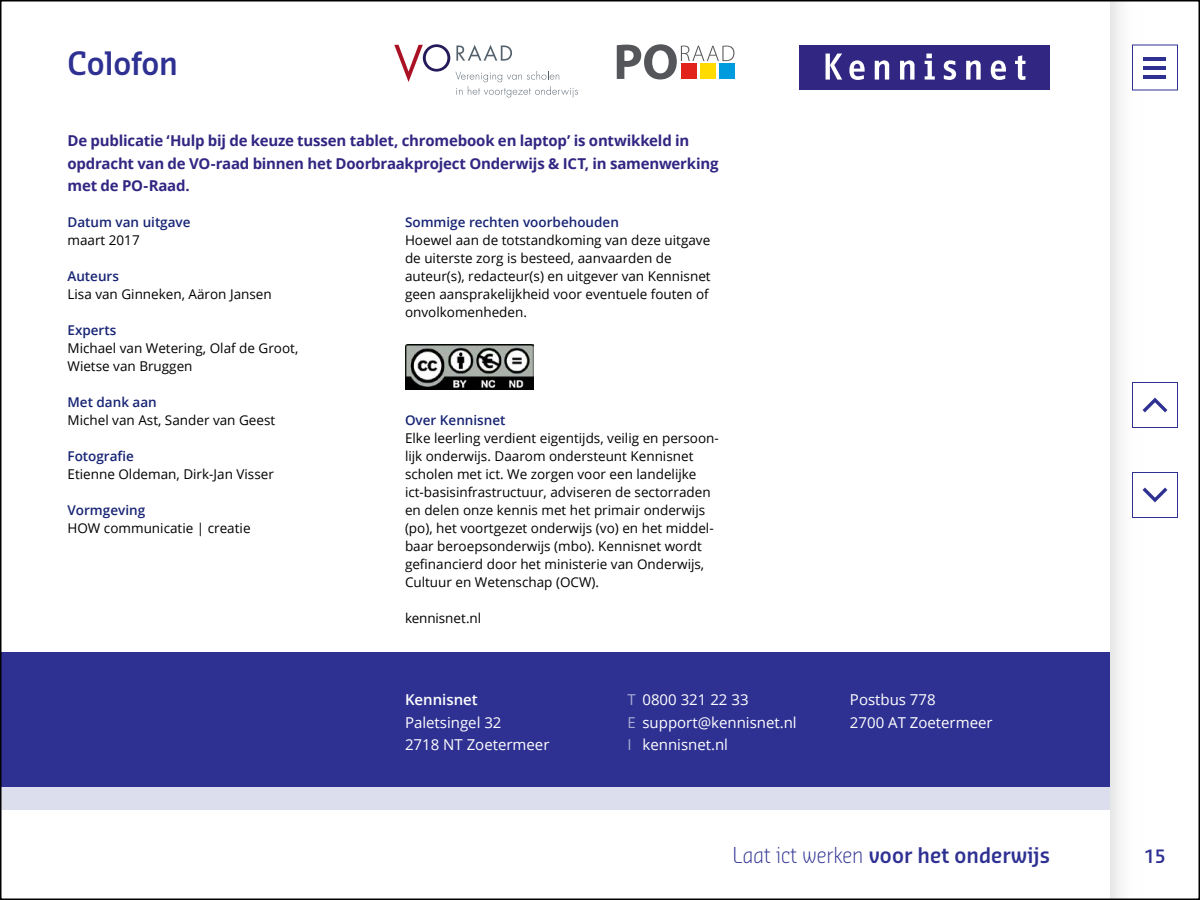
<style>
.page{position:relative;width:1200px;height:900px;background:#fff}
.page>*{position:absolute;margin:0;border:0;box-sizing:border-box;transform-origin:0 0}
.t1{font:600 31.5px "Sansa Sm Con Pro";color:#2e3192}
.t2{font:600 21px "Sansa Sm Con Pro";color:#2e3192}
.t3{font:600 18px "Sansa Sm Con Pro";color:#2e3192}
._01_Broodtekst{font:700 15px/22.5px "Open Sans";letter-spacing:-.015em;color:#312783}
._03_Colofon_-_Adresg{font:15px "Open Sans";color:#fff}
._03_Colofon_-_Adresg-2{font:600 15px "Open Sans";color:#fff}
._03_Colofon_-_Kopje{font:13.5px/18px "Open Sans";color:#000}
._03_Colofon_-_Broodt{font:13.5px "Open Sans";color:#000}
._03_Colofon_-_Kopje-2{font:600 13.5px "Open Sans";color:#172474}
.s1{color:#abadd3}
.s2{font-weight:300}
</style>
<div class="page">
<div style="left:800px;top:45px;width:250px;height:45px;background:#312783"></div>
<svg style="left:826px;top:54px;width:16px;height:26px"></svg>
<svg style="left:849px;top:60px;width:16px;height:20px"></svg>
<svg style="left:875px;top:60px;width:14px;height:20px"></svg>
<svg style="left:900px;top:60px;width:15px;height:20px"></svg>
<svg style="left:925px;top:54px;width:10px;height:26px"></svg>
<svg style="left:944px;top:60px;width:12px;height:20px"></svg>
<svg style="left:966px;top:60px;width:15px;height:20px"></svg>
<svg style="left:991px;top:60px;width:15px;height:20px"></svg>
<svg style="left:1015px;top:55px;width:10px;height:25px"></svg>
<div style="left:0;top:652px;width:1110px;height:136px;background:#2e3192"></div>
<div style="left:0;top:788px;width:1110px;height:22px;background:#dddeed"></div>
<img style="left:405px;top:344px;width:129px;height:45px">
<svg style="left:617px;top:44px;width:117px;height:35px"></svg>
<div style="left:681px;top:63px;width:16px;height:16px;background:#e2231b"></div>
<div style="left:700px;top:63px;width:16px;height:16px;background:#ffdb00"></div>
<div style="left:719px;top:63px;width:16px;height:16px;background:#009bde"></div>
<svg style="left:394px;top:44px;width:56px;height:38px"></svg>
<svg style="left:456px;top:45px;width:56px;height:16px"></svg>
<svg style="left:456px;top:71px;width:122px;height:27px"></svg>
<div style="left:1110px;top:0;width:45px;height:900px;background:linear-gradient(to right,#f0eff0,#fff)"></div>
<div style="left:1132px;top:472px;width:46px;height:46px;background:#fff;border:1px solid #2e3192"></div>
<svg style="left:1143px;top:488px;width:24px;height:14px"></svg>
<div style="left:1132px;top:382px;width:46px;height:46px;background:#fff;border:1px solid #2e3192"></div>
<svg style="left:1143px;top:398px;width:24px;height:14px"></svg>
<div style="left:1132px;top:45px;width:46px;height:45px;background:#fff;border:1px solid #2e3192"></div>
<hr style="left:1144px;top:57px;width:22px;height:4px;background:#2e3192">
<hr style="left:1144px;top:75px;width:22px;height:4px;background:#2e3192">
<hr style="left:1144px;top:66px;width:22px;height:4px;background:#2e3192">
<h1 class="t1" style="left:68px;top:42px;width:112px">Colofon</h1>
<p class="_01_Broodtekst" style="left:68px;top:129px;width:652px">De publicatie ‘Hulp bij de keuze tussen tablet, chromebook en laptop’ is ontwikkeld in opdracht van de VO-raad binnen het Doorbraakproject Onderwijs &amp; ICT, in samenwerking met de PO-Raad.</p>
<p class="_03_Colofon_-_Kopje-2" style="left:68px;top:213px;width:125px">Datum van uitgave</p>
<p class="_03_Colofon_-_Broodt" style="left:68px;top:231px;width:74px">maart 2017</p>
<p class="_03_Colofon_-_Kopje-2" style="left:68px;top:267px;width:53px">Auteurs</p>
<p class="_03_Colofon_-_Broodt" style="left:68px;top:285px;width:206px">Lisa van Ginneken, Aäron Jansen</p>
<p class="_03_Colofon_-_Kopje-2" style="left:68px;top:321px;width:50px">Experts</p>
<p class="_03_Colofon_-_Broodt" style="left:68px;top:339px;width:232px">Michael van Wetering, Olaf de Groot,</p>
<p class="_03_Colofon_-_Broodt" style="left:68px;top:357px;width:127px">Wietse van Bruggen</p>
<p class="_03_Colofon_-_Kopje-2" style="left:68px;top:393px;width:91px">Met dank aan</p>
<p class="_03_Colofon_-_Broodt" style="left:68px;top:411px;width:209px">Michel van Ast, Sander van Geest</p>
<p class="_03_Colofon_-_Kopje-2" style="left:68px;top:447px;width:68px">Fotografie</p>
<p class="_03_Colofon_-_Kopje" style="left:68px;top:465px;width:208px">Etienne Oldeman, Dirk-Jan Visser</p>
<p class="_03_Colofon_-_Kopje-2" style="left:68px;top:501px;width:79px">Vormgeving</p>
<p class="_03_Colofon_-_Broodt" style="left:68px;top:519px;width:185px">HOW communicatie | creatie</p>
<p class="_03_Colofon_-_Kopje-2" style="left:405px;top:213px;width:215px">Sommige rechten voorbehouden</p>
<p class="_03_Colofon_-_Kopje" style="left:405px;top:231px;width:307px">Hoewel aan de totstandkoming van deze uitgave de uiterste zorg is besteed, aanvaarden de auteur(s), redacteur(s) en uitgever van Kennisnet geen aansprakelijkheid voor eventuele fouten of</p>
<p class="_03_Colofon_-_Broodt" style="left:405px;top:303px;width:124px">onvolkomenheden.</p>
<p class="_03_Colofon_-_Kopje-2" style="left:405px;top:411px;width:102px">Over Kennisnet</p>
<p class="_03_Colofon_-_Kopje" style="left:405px;top:429px;width:315px">Elke leerling verdient eigentijds, veilig en persoon&shy;lijk onderwijs. Daarom ondersteunt Kennisnet scholen met ict. We zorgen voor een landelijke ict-basisinfrastructuur, adviseren de sectorraden en delen onze kennis met het primair onderwijs (po), het voortgezet onderwijs (vo) en het middel&shy;baar beroepsonderwijs (mbo). Kennisnet wordt gefinancierd door het ministerie van Onderwijs, Cultuur en Wetenschap (OCW).</p>
<p class="_03_Colofon_-_Broodt" style="left:405px;top:609px;width:78px">kennisnet.nl</p>
<p class="_03_Colofon_-_Adresg-2" style="left:405px;top:689px;width:74px">Kennisnet</p>
<p class="_03_Colofon_-_Adresg" style="left:405px;top:712px;width:98px">Paletsingel 32</p>
<p class="_03_Colofon_-_Adresg" style="left:405px;top:734px;width:146px">2718 NT Zoetermeer</p>
<p class="_03_Colofon_-_Adresg" style="left:627px;top:689px;width:123px"><span class="s1">T</span> 0800 321 22 33</p>
<p class="_03_Colofon_-_Adresg" style="left:627px;top:712px;width:171px"><span class="s1">E</span> support@kennisnet.nl</p>
<p class="_03_Colofon_-_Adresg" style="left:627px;top:734px;width:102px"><span class="s1">I</span> kennisnet.nl</p>
<p class="_03_Colofon_-_Adresg" style="left:850px;top:689px;width:87px">Postbus 778</p>
<p class="_03_Colofon_-_Adresg" style="left:850px;top:712px;width:144px">2700 AT Zoetermeer</p>
<h2 class="t2" style="left:733px;top:840px;width:319px"><span class="s2">Laat ict werken</span> voor het onderwijs</h2>
<h3 class="t3" style="left:1145px;top:843px;width:22px">15</h3>
</div>
